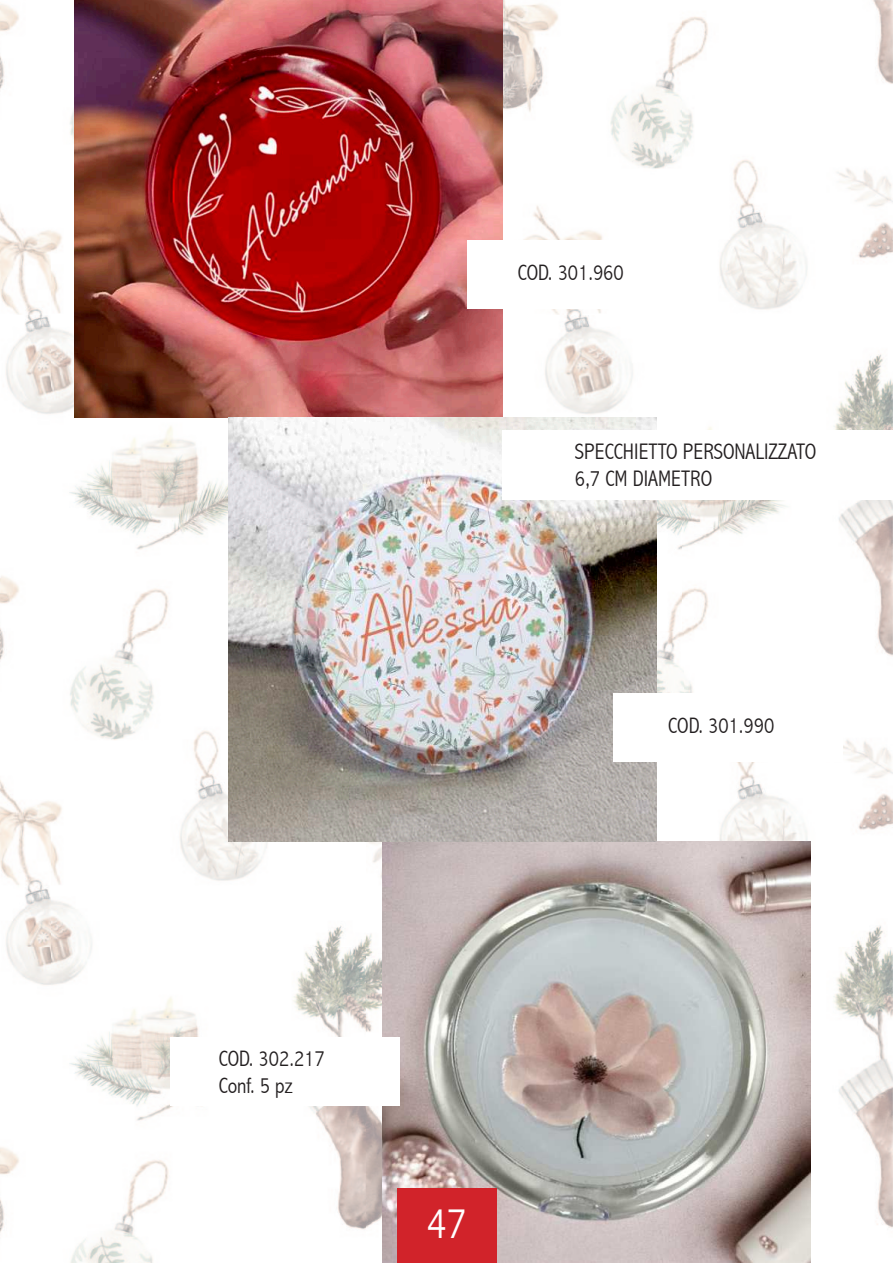
<style>
.page{position:relative;width:893px;height:1263px;background:#fff}
.page>*{position:absolute;margin:0;border:0;box-sizing:border-box;transform-origin:0 0}
.t1{font:300 condensed 43.5px "Abadi";color:#fff}
.t2{font:300 condensed 22.5px/27px "Abadi";color:#231f20}
.t3{font:300 condensed 22.35px/26.8px "Abadi";color:#231f20}
</style>
<div class="page">
<img style="left:0;top:1px;width:893px;height:1262px">
<img style="left:382px;top:841px;width:429px;height:422px">
<img style="left:74px;top:0;width:428px;height:417px">
<img style="left:228px;top:417px;width:429px;height:424px">
<div style="left:503px;top:430px;width:390px;height:70px;background:#fff"></div>
<div style="left:468px;top:240px;width:214px;height:69px;background:#fff"></div>
<div style="left:614px;top:693px;width:229px;height:69px;background:#fff"></div>
<div style="left:170px;top:1037px;width:230px;height:69px;background:#fff"></div>
<div style="left:397px;top:1188px;width:99px;height:75px;background:#d1232a"></div>
<p class="t3" style="left:518px;top:262px;width:108px">COD. 301.960</p>
<p class="t2" style="left:575px;top:440px;width:243px">SPECCHIETTO PERSONALIZZATO<br>6,7 CM DIAMETRO</p>
<p class="t3" style="left:668px;top:714px;width:108px">COD. 301.990</p>
<p class="t3" style="left:219px;top:1047px;width:108px">COD. 302.217<br>Conf. 5 pz</p>
<h1 class="t1" style="left:427px;top:1207px;width:41px">47</h1>
</div>
